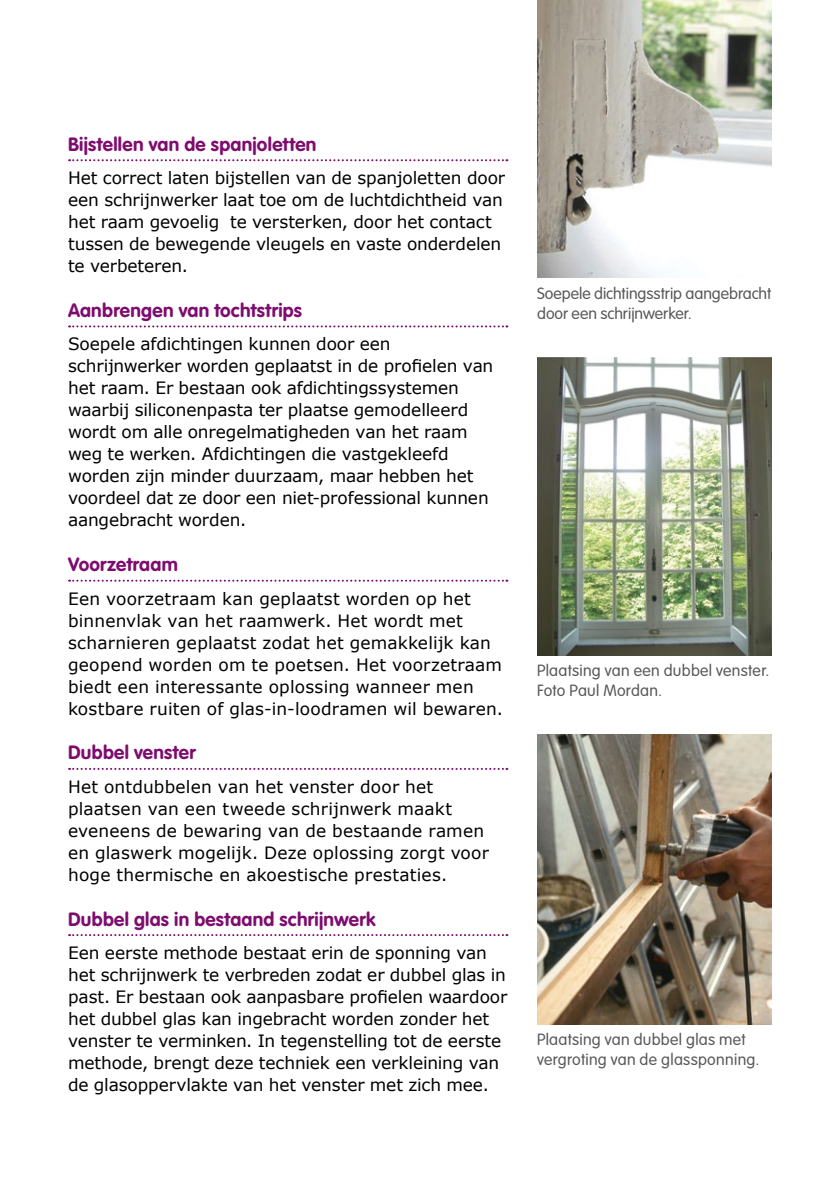
<style>
.page{position:relative;width:840px;height:1191px;background:#fff}
.page>*{position:absolute;margin:0;border:0;box-sizing:border-box;transform-origin:0 0}
.t1{font:700 19px "VAG Rounded Std";letter-spacing:.015em;color:#7e0c6e}
.t2{font:17px/22px "Verdana";letter-spacing:-.005em;color:#000}
.t3{font:300 16px/20.4px "VAG Rounded Std";letter-spacing:.015em;color:#58595b}
</style>
<div class="page">
<svg style="left:69px;top:159px;width:438px;height:2px"></svg>
<svg style="left:69px;top:325px;width:438px;height:2px"></svg>
<svg style="left:69px;top:579px;width:438px;height:2px"></svg>
<svg style="left:69px;top:768px;width:438px;height:2px"></svg>
<svg style="left:69px;top:934px;width:438px;height:2px"></svg>
<img style="left:537px;top:0;width:234px;height:278px">
<img style="left:537px;top:358px;width:234px;height:297px">
<img style="left:537px;top:734px;width:234px;height:290px">
<p class="t1" style="left:68px;top:133px;width:250px">Bijstellen van de spanjoletten</p>
<p class="t2" style="left:68px;top:166px;width:438px">Het correct laten bijstellen van de spanjoletten door een schrijnwerker laat toe om de luchtdichtheid van het raam gevoelig te versterken, door het contact tussen de bewegende vleugels en vaste onderdelen te verbeteren.</p>
<p class="t1" style="left:68px;top:299px;width:235px">Aanbrengen van tochtstrips</p>
<p class="t2" style="left:68px;top:332px;width:426px">Soepele afdichtingen kunnen door een schrijnwerker worden geplaatst in de profielen van het raam. Er bestaan ook afdichtingssystemen waarbij siliconenpasta ter plaatse gemodelleerd wordt om alle onregelmatigheden van het raam weg te werken. Afdichtingen die vastgekleefd worden zijn minder duurzaam, maar hebben het voordeel dat ze door een niet-professional kunnen aangebracht worden.</p>
<p class="t1" style="left:68px;top:553px;width:111px">Voorzetraam</p>
<p class="t2" style="left:68px;top:587px;width:436px">Een voorzetraam kan geplaatst worden op het binnenvlak van het raamwerk. Het wordt met scharnieren geplaatst zodat het gemakkelijk kan geopend worden om te poetsen. Het voorzetraam biedt een interessante oplossing wanneer men kostbare ruiten of glas-in-loodramen wil bewaren.</p>
<p class="t1" style="left:68px;top:741px;width:129px">Dubbel venster</p>
<p class="t2" style="left:68px;top:775px;width:422px">Het ontdubbelen van het venster door het plaatsen van een tweede schrijnwerk maakt eveneens de bewaring van de bestaande ramen en glaswerk mogelijk. Deze oplossing zorgt voor hoge thermische en akoestische prestaties.</p>
<p class="t1" style="left:68px;top:907px;width:309px">Dubbel glas in bestaand schrijnwerk</p>
<p class="t2" style="left:68px;top:941px;width:440px">Een eerste methode bestaat erin de sponning van het schrijnwerk te verbreden zodat er dubbel glas in past. Er bestaan ook aanpasbare profielen waardoor het dubbel glas kan ingebracht worden zonder het venster te verminken. In tegenstelling tot de eerste methode, brengt deze techniek een verkleining van de glasoppervlakte van het venster met zich mee.</p>
<p class="t3" style="left:537px;top:284px;width:235px">Soepele dichtingsstrip aangebracht door een schrijnwerker.</p>
<p class="t3" style="left:537px;top:660px;width:234px">Plaatsing van een dubbel venster.<br>Foto Paul Mordan.</p>
<p class="t3" style="left:537px;top:1029px;width:224px">Plaatsing van dubbel glas met vergroting van de glassponning.</p>
</div>
